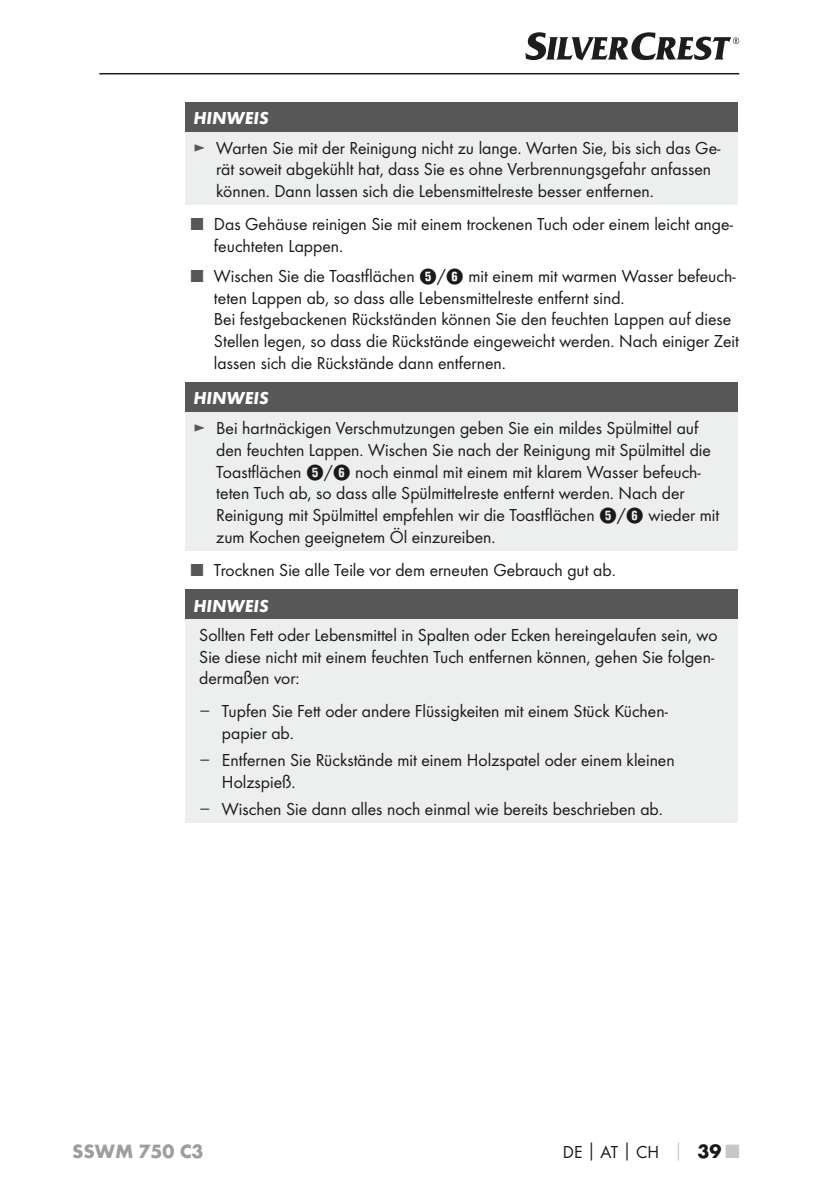
<style>
.page{position:relative;width:840px;height:1191px;background:#fff}
.page>*{position:absolute;margin:0;border:0;box-sizing:border-box;transform-origin:0 0}
.t1{font:700 20px "Futura";color:#9d9e9e}
.t2{font:18px/21.6px "Futura Boo";color:#1a1a19}
.t3{font:italic 700 18px "Futura";color:#fff}
.s1{color:#585757}
.s2{font-family:"Hako PI Nummern"}
.s3{font-family:"Verdana";color:#585757}
.s4{font-family:"Futura";font-weight:700}
.s5{font-family:"Futura";font-weight:700;color:#c7c7c8}
.s6{font-family:"Futura";font-weight:700;font-size:20px}
.s7{font-family:"Futura";font-weight:700;font-size:20px;color:#c7c7c8}
</style>
<div class="page">
<hr style="left:99px;top:73px;width:639px;height:1px;background:#1a1a19">
<svg style="left:525px;top:32px;width:213px;height:28px"></svg>
<div style="left:185px;top:102px;width:552px;height:30px;background:#585757"></div>
<div style="left:185px;top:132px;width:552px;height:73px;background:#edeeee"></div>
<div style="left:185px;top:382px;width:552px;height:30px;background:#585757"></div>
<div style="left:185px;top:412px;width:552px;height:139px;background:#edeeee"></div>
<div style="left:185px;top:589px;width:552px;height:30px;background:#585757"></div>
<div style="left:185px;top:619px;width:552px;height:204px;background:#edeeee"></div>
<p class="t3" style="left:193px;top:112px;width:76px">HINWEIS</p>
<p class="t2" style="left:216px;top:138px;width:505px;text-indent:-23px"><span class="s1">►</span> Warten Sie mit der Reinigung nicht zu lange. Warten Sie, bis sich das Ge&shy;rät soweit abgekühlt hat, dass Sie es ohne Verbrennungsgefahr anfassen können. Dann lassen sich die Lebensmittelreste besser entfernen.</p>
<p class="t2" style="left:214px;top:214px;width:520px;text-indent:-23px"><span class="s1">■</span> Das Gehäuse reinigen Sie mit einem trockenen Tuch oder einem leicht ange&shy;feuchteten Lappen.</p>
<p class="t2" style="left:214px;top:266px;width:526px;text-indent:-23px"><span class="s1">■</span> Wischen Sie die Toastflächen <span class="s2">5</span>/<span class="s2">6</span> mit einem mit warmen Wasser befeuch&shy;teten Lappen ab, so dass alle Lebensmittelreste entfernt sind.<br>Bei festgebackenen Rückständen können Sie den feuchten Lappen auf diese Stellen legen, so dass die Rückstände eingeweicht werden. Nach einiger Zeit lassen sich die Rückstände dann entfernen.</p>
<p class="t3" style="left:193px;top:392px;width:76px">HINWEIS</p>
<p class="t2" style="left:216px;top:418px;width:504px;text-indent:-23px"><span class="s1">►</span> Bei hartnäckigen Verschmutzungen geben Sie ein mildes Spülmittel auf den feuchten Lappen. Wischen Sie nach der Reinigung mit Spülmittel die Toastflächen <span class="s2">5</span>/<span class="s2">6</span> noch einmal mit einem mit klarem Wasser befeuch&shy;teten Tuch ab, so dass alle Spülmittelreste entfernt werden. Nach der Reinigung mit Spülmittel empfehlen wir die Toastflächen <span class="s2">5</span>/<span class="s2">6</span> wieder mit zum Kochen geeignetem Öl einzureiben.</p>
<p class="t2" style="left:191px;top:560px;width:426px"><span class="s1">■</span> Trocknen Sie alle Teile vor dem erneuten Gebrauch gut ab.</p>
<p class="t3" style="left:193px;top:599px;width:76px">HINWEIS</p>
<p class="t2" style="left:199px;top:625px;width:519px">Sollten Fett oder Lebensmittel in Spalten oder Ecken hereingelaufen sein, wo<br>Sie diese nicht mit einem feuchten Tuch entfernen können, gehen Sie folgen&shy;dermaßen vor:</p>
<p class="t2" style="left:222px;top:701px;width:447px;text-indent:-23px"><span class="s3">–</span> Tupfen Sie Fett oder andere Flüssigkeiten mit einem Stück Küchen&shy;papier ab.</p>
<p class="t2" style="left:222px;top:750px;width:454px;text-indent:-23px"><span class="s3">–</span> Entfernen Sie Rückstände mit einem Holzspatel oder einem kleinen<br>Holzspieß.</p>
<p class="t2" style="left:199px;top:799px;width:465px"><span class="s3">–</span> Wischen Sie dann alles noch einmal wie bereits beschrieben ab.</p>
<p class="t1" style="left:72px;top:1143px;width:133px">SSWM 750 C3</p>
<p class="t2" style="left:562px;top:1142px;width:178px">DE<span class="s4">│</span>AT<span class="s4">│</span>CH <span class="s5">│</span> <span class="s6">39</span> <span class="s7">■</span></p>
</div>
